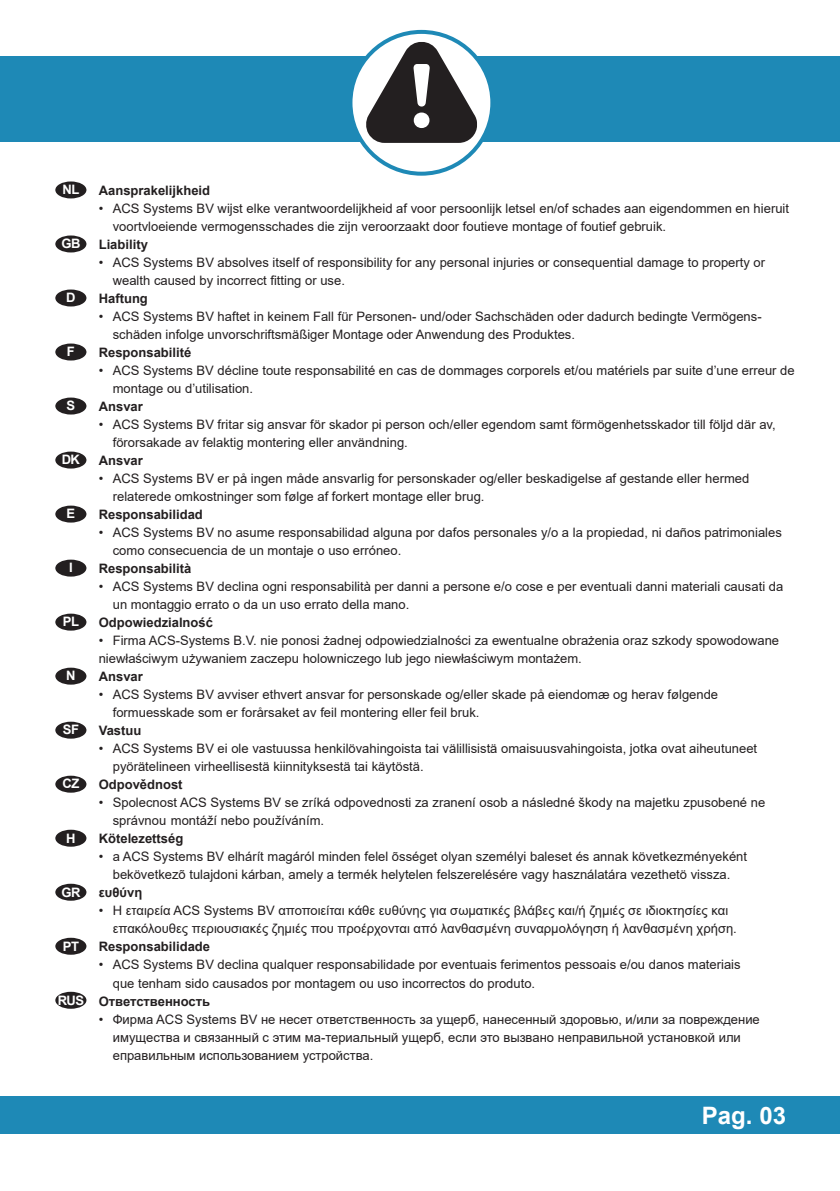
<style>
.page{position:relative;width:840px;height:1191px;background:#fff}
.page>*{position:absolute;margin:0;border:0;box-sizing:border-box;transform-origin:0 0}
.t1{font:700 24px "Arial";color:#fff}
.t2{font:13px/18px "Arial";color:#231f20}
.t3{font:700 13px "Arial";color:#231f20}
.t4{font:700 13px "Arial";letter-spacing:-.04em;color:#fff}
</style>
<div class="page">
<div style="left:0;top:57px;width:839px;height:85px;background:#1e89b6"></div>
<div style="left:350px;top:32px;width:142px;height:142px;background:#fff;border-radius:50%"></div>
<div style="left:348px;top:30px;width:146px;height:146px;border:4px solid #1e89b6;border-radius:50%"></div>
<div style="left:0;top:1096px;width:839px;height:38px;background:#1e89b6"></div>
<div style="left:55px;top:181px;width:31px;height:17px;background:#231f20;border-radius:50%"></div>
<div style="left:55px;top:235px;width:31px;height:17px;background:#231f20;border-radius:50%"></div>
<div style="left:55px;top:289px;width:31px;height:17px;background:#231f20;border-radius:50%"></div>
<div style="left:55px;top:343px;width:31px;height:17px;background:#231f20;border-radius:50%"></div>
<div style="left:55px;top:397px;width:31px;height:17px;background:#231f20;border-radius:50%"></div>
<div style="left:55px;top:451px;width:31px;height:17px;background:#231f20;border-radius:50%"></div>
<div style="left:55px;top:505px;width:31px;height:17px;background:#231f20;border-radius:50%"></div>
<div style="left:55px;top:559px;width:31px;height:17px;background:#231f20;border-radius:50%"></div>
<div style="left:55px;top:613px;width:31px;height:17px;background:#231f20;border-radius:50%"></div>
<div style="left:55px;top:667px;width:31px;height:17px;background:#231f20;border-radius:50%"></div>
<div style="left:55px;top:721px;width:31px;height:17px;background:#231f20;border-radius:50%"></div>
<div style="left:55px;top:775px;width:31px;height:17px;background:#231f20;border-radius:50%"></div>
<div style="left:55px;top:829px;width:31px;height:17px;background:#231f20;border-radius:50%"></div>
<div style="left:55px;top:883px;width:31px;height:17px;background:#231f20;border-radius:50%"></div>
<div style="left:55px;top:937px;width:31px;height:17px;background:#231f20;border-radius:50%"></div>
<div style="left:55px;top:991px;width:31px;height:17px;background:#231f20;border-radius:50%"></div>
<svg style="left:366px;top:42px;width:111px;height:101px"></svg>
<p class="t4" style="left:63px;top:180px;width:18px">NL</p>
<p class="t4" style="left:61px;top:234px;width:20px">GB</p>
<p class="t4" style="left:66px;top:288px;width:11px">D</p>
<p class="t4" style="left:67px;top:342px;width:9px">F</p>
<p class="t4" style="left:66px;top:396px;width:10px">S</p>
<p class="t4" style="left:62px;top:450px;width:20px">DK</p>
<p class="t4" style="left:66px;top:504px;width:10px">E</p>
<p class="t4" style="left:69px;top:558px;width:5px">I</p>
<p class="t4" style="left:63px;top:612px;width:18px">PL</p>
<p class="t4" style="left:66px;top:666px;width:11px">N</p>
<p class="t4" style="left:63px;top:720px;width:18px">SF</p>
<p class="t4" style="left:62px;top:774px;width:18px">CZ</p>
<p class="t4" style="left:66px;top:828px;width:11px">H</p>
<p class="t4" style="left:61px;top:882px;width:20px">GR</p>
<p class="t4" style="left:63px;top:936px;width:18px">PT</p>
<p class="t4" style="left:58px;top:990px;width:28px">RUS</p>
<p class="t3" style="left:99px;top:181px;width:113px">Aansprakelijkheid</p>
<p class="t2" style="left:99px;top:199px;width:691px">• ACS Systems BV wijst elke verantwoordelijkheid af voor persoonlijk letsel en/of schades aan eigendommen en hieruit</p>
<p class="t2" style="left:113px;top:217px;width:554px">voortvloeiende vermogensschades die zijn veroorzaakt door foutieve montage of foutief gebruik.</p>
<p class="t3" style="left:99px;top:235px;width:51px">Liability</p>
<p class="t2" style="left:113px;top:253px;width:653px;text-indent:-14px">• ACS Systems BV absolves itself of responsibility for any personal injuries or consequential damage to property or wealth caused by incorrect fitting or use.</p>
<p class="t3" style="left:99px;top:289px;width:51px">Haftung</p>
<p class="t2" style="left:99px;top:307px;width:664px">• ACS Systems BV haftet in keinem Fall für Personen- und/oder Sachschäden oder dadurch bedingte Vermögens-</p>
<p class="t2" style="left:113px;top:325px;width:463px">schäden infolge unvorschriftsmäßiger Montage oder Anwendung des Produktes.</p>
<p class="t3" style="left:99px;top:343px;width:94px">Responsabilité</p>
<p class="t2" style="left:113px;top:361px;width:683px;text-indent:-14px">• ACS Systems BV décline toute responsabilité en cas de dommages corporels et/ou matériels par suite d’une erreur de montage ou d’utilisation.</p>
<p class="t3" style="left:99px;top:397px;width:46px">Ansvar</p>
<p class="t2" style="left:99px;top:415px;width:678px">• ACS Systems BV fritar sig ansvar för skador pi person och/eller egendom samt förmögenhetsskador till följd där av,</p>
<p class="t2" style="left:113px;top:433px;width:296px">förorsakade av felaktig montering eller användning.</p>
<p class="t3" style="left:99px;top:451px;width:46px">Ansvar</p>
<p class="t2" style="left:99px;top:469px;width:651px">• ACS Systems BV er på ingen måde ansvarlig for personskader og/eller beskadigelse af gestande eller hermed</p>
<p class="t2" style="left:113px;top:487px;width:373px">relaterede omkostninger som følge af forkert montage eller brug.</p>
<p class="t3" style="left:99px;top:505px;width:106px">Responsabilidad</p>
<p class="t2" style="left:113px;top:523px;width:670px;text-indent:-14px">• ACS Systems BV no asume responsabilidad alguna por dafos personales y/o a la propiedad, ni daños patrimoniales como consecuencia de un montaje o uso erróneo.</p>
<p class="t3" style="left:99px;top:559px;width:94px">Responsabilità</p>
<p class="t2" style="left:113px;top:577px;width:671px;text-indent:-14px">• ACS Systems BV declina ogni responsabilità per danni a persone e/o cose e per eventuali danni materiali causati da un montaggio errato o da un uso errato della mano.</p>
<p class="t3" style="left:99px;top:613px;width:116px">Odpowiedzialność</p>
<p class="t2" style="left:99px;top:631px;width:681px">• Firma ACS-Systems B.V. nie ponosi żadnej odpowiedzialności za ewentualne obrażenia oraz szkody spowodowane niewłaściwym używaniem zaczepu holowniczego lub jego niewłaściwym montażem.</p>
<p class="t3" style="left:99px;top:667px;width:46px">Ansvar</p>
<p class="t2" style="left:99px;top:685px;width:620px">• ACS Systems BV avviser ethvert ansvar for personskade og/eller skade på eiendomæ og herav følgende</p>
<p class="t2" style="left:113px;top:703px;width:368px">formuesskade som er forårsaket av feil montering eller feil bruk.</p>
<p class="t3" style="left:99px;top:721px;width:44px">Vastuu</p>
<p class="t2" style="left:99px;top:739px;width:659px">• ACS Systems BV ei ole vastuussa henkilövahingoista tai välillisistä omaisuusvahingoista, jotka ovat aiheutuneet</p>
<p class="t2" style="left:113px;top:757px;width:312px">pyörätelineen virheellisestä kiinnityksestä tai käytöstä.</p>
<p class="t3" style="left:99px;top:775px;width:85px">Odpovědnost</p>
<p class="t2" style="left:99px;top:793px;width:667px">• Spolecnost ACS Systems BV se zríká odpovednosti za zranení osob a následné škody na majetku zpusobené ne</p>
<p class="t2" style="left:113px;top:811px;width:213px">správnou montáží nebo používáním.</p>
<p class="t3" style="left:99px;top:829px;width:86px">Kötelezettség</p>
<p class="t2" style="left:99px;top:847px;width:649px">• a ACS Systems BV elhárít magáról minden felel õsséget olyan személyi baleset és annak következményeként</p>
<p class="t2" style="left:113px;top:865px;width:619px">bekövetkezõ tulajdoni kárban, amely a termék helytelen felszerelésére vagy használatára vezethetö vissza.</p>
<p class="t3" style="left:99px;top:883px;width:45px">ευθύνη</p>
<p class="t2" style="left:113px;top:901px;width:625px;text-indent:-14px">• Η εταιρεία ACS Systems BV αποποιείται κάθε ευθύνης για σωματικές βλάβες και/ή ζημιές σε ιδιοκτησίες και επακόλουθες περιουσιακές ζημιές που προέρχονται από λανθασμένη συναρμολόγηση ή λανθασμένη χρήση.</p>
<p class="t3" style="left:99px;top:937px;width:113px">Responsabilidade</p>
<p class="t2" style="left:99px;top:955px;width:643px">• ACS Systems BV declina qualquer responsabilidade por eventuais ferimentos pessoais e/ou danos materiais</p>
<p class="t2" style="left:113px;top:973px;width:423px">que tenham sido causados por montagem ou uso incorrectos do produto.</p>
<p class="t3" style="left:99px;top:991px;width:113px">Ответственность</p>
<p class="t2" style="left:99px;top:1009px;width:662px">• Фирма ACS Systems BV не несет ответственность за ущерб, нанесенный здоровью, и/или за повреждение</p>
<p class="t2" style="left:113px;top:1027px;width:629px">имущества и связанный с этим ма-териальный ущерб, если это вызвано неправильной установкой или еправильным использованием устройства.</p>
<p class="t1" style="left:701px;top:1099px;width:86px">Pag. 03</p>
</div>
